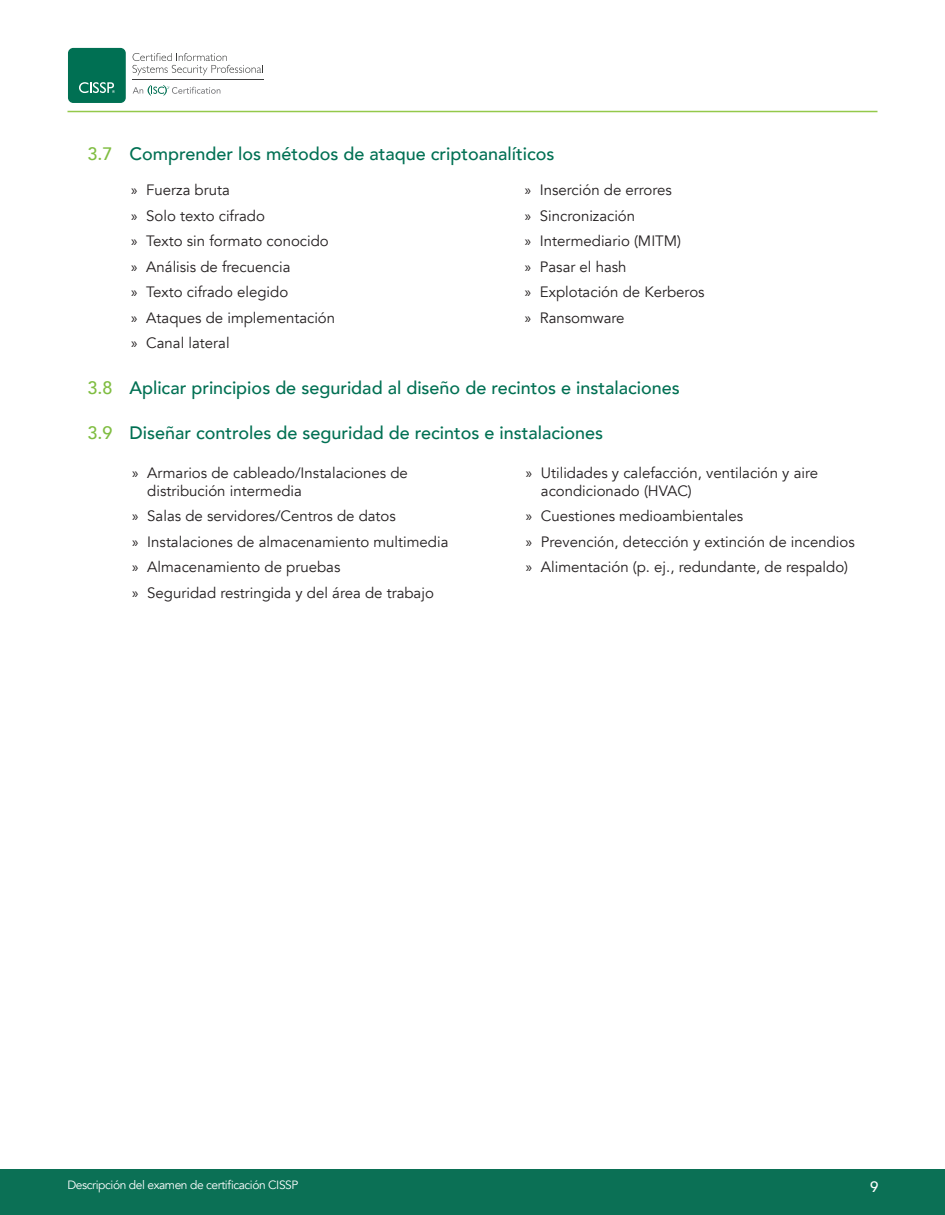
<style>
.page{position:relative;width:945px;height:1215px;background:#fff}
.page>*{position:absolute;margin:0;border:0;box-sizing:border-box;transform-origin:0 0}
.t1{font:500 18px "Avenir";color:#007053}
.t2{font:15px/18px "Avenir";color:#231f20}
.t3{font:500 15px "Avenir";color:#fff}
.t4{font:12px "Avenir";letter-spacing:-.035em;color:#fff}
.s1{color:#7fbd41}
.s2{font-family:"Myriad Pro"}
</style>
<div class="page">
<hr style="left:68px;top:111px;width:810px;height:1px;background:#94c94a">
<div style="left:0;top:1170px;width:945px;height:45px;background:#0b7055"></div>
<div style="left:68px;top:48px;width:58px;height:55px;background:#007053;border-radius:5px"></div>
<svg style="left:133px;top:53px;width:130px;height:22px"></svg>
<hr style="left:133px;top:80px;width:131px;height:1px;background:#3e3e3f">
<svg style="left:133px;top:85px;width:87px;height:11px"></svg>
<svg style="left:79px;top:82px;width:36px;height:11px"></svg>
<p class="t1" style="left:87px;top:138px;width:469px"><span class="s1">3.7</span> Comprender los métodos de ataque criptoanalíticos</p>
<p class="t2" style="left:131px;top:181px;width:100px"><span class="s2">»</span> Fuerza bruta</p>
<p class="t2" style="left:131px;top:207px;width:135px"><span class="s2">»</span> Solo texto cifrado</p>
<p class="t2" style="left:131px;top:232px;width:199px"><span class="s2">»</span> Texto sin formato conocido</p>
<p class="t2" style="left:131px;top:258px;width:161px"><span class="s2">»</span> Análisis de frecuencia</p>
<p class="t2" style="left:131px;top:283px;width:158px"><span class="s2">»</span> Texto cifrado elegido</p>
<p class="t2" style="left:131px;top:309px;width:205px"><span class="s2">»</span> Ataques de implementación</p>
<p class="t2" style="left:131px;top:334px;width:100px"><span class="s2">»</span> Canal lateral</p>
<p class="t2" style="left:525px;top:181px;width:149px"><span class="s2">»</span> Inserción de errores</p>
<p class="t2" style="left:525px;top:207px;width:112px"><span class="s2">»</span> Sincronización</p>
<p class="t2" style="left:525px;top:232px;width:158px"><span class="s2">»</span> Intermediario (MITM)</p>
<p class="t2" style="left:525px;top:258px;width:103px"><span class="s2">»</span> Pasar el hash</p>
<p class="t2" style="left:525px;top:283px;width:181px"><span class="s2">»</span> Explotación de Kerberos</p>
<p class="t2" style="left:525px;top:309px;width:101px"><span class="s2">»</span> Ransomware</p>
<p class="t1" style="left:87px;top:372px;width:594px"><span class="s1">3.8</span> Aplicar principios de seguridad al diseño de recintos e instalaciones</p>
<p class="t1" style="left:87px;top:417px;width:517px"><span class="s1">3.9</span> Diseñar controles de seguridad de recintos e instalaciones</p>
<p class="t2" style="left:147px;top:464px;width:262px;text-indent:-15px"><span class="s2">»</span> Armarios de cableado/Instalaciones de distribución intermedia</p>
<p class="t2" style="left:132px;top:508px;width:265px"><span class="s2">»</span> Salas de servidores/Centros de datos</p>
<p class="t2" style="left:132px;top:533px;width:318px"><span class="s2">»</span> Instalaciones de almacenamiento multimedia</p>
<p class="t2" style="left:132px;top:559px;width:210px"><span class="s2">»</span> Almacenamiento de pruebas</p>
<p class="t2" style="left:132px;top:584px;width:303px"><span class="s2">»</span> Seguridad restringida y del área de trabajo</p>
<p class="t2" style="left:541px;top:464px;width:279px;text-indent:-15px"><span class="s2">»</span> Utilidades y calefacción, ventilación y aire acondicionado (HVAC)</p>
<p class="t2" style="left:526px;top:508px;width:219px"><span class="s2">»</span> Cuestiones medioambientales</p>
<p class="t2" style="left:526px;top:533px;width:330px"><span class="s2">»</span> Prevención, detección y extinción de incendios</p>
<p class="t2" style="left:526px;top:559px;width:324px"><span class="s2">»</span> Alimentación (p. ej., redundante, de respaldo)</p>
<p class="t4" style="left:68px;top:1178px;width:232px">Descripción del examen de certificación CISSP</p>
<p class="t3" style="left:870px;top:1173px;width:10px">9</p>
</div>
